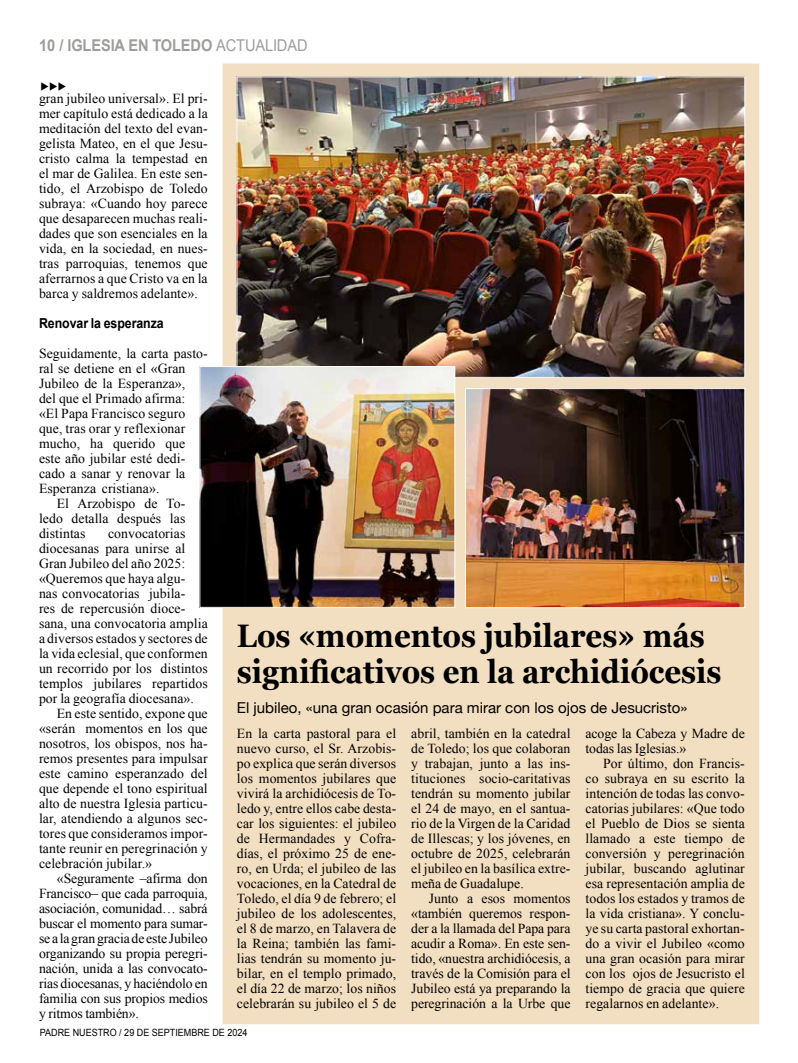
<style>
.page{position:relative;width:798px;height:1063px;background:#fff}
.page>*{position:absolute;margin:0;border:0;box-sizing:border-box;transform-origin:0 0}
.t1{font:700 32.5px/36.2px "Georgia";color:#000;scale:.9 1}
.t2{font:700 16.25px "Arial";letter-spacing:-.01em;color:#9d9d9c;scale:.9 1}
.t3{font:15px "Helvetica Neue";color:#000}
.t4{font:13.75px/15px "Times New Roman";letter-spacing:.005em;color:#000;text-align:justify}
.t5{font:700 13.75px "Arial";letter-spacing:-.005em;color:#000;scale:.9 1}
.t6{font:10px "Arial";color:#000;scale:.9 1}
.t7{font:10px "Wingdings 3";color:#000}
.s1{font-weight:400}
</style>
<div class="page">
<div style="left:223px;top:64px;width:535px;height:960px;background:#f2dec0"></div>
<img style="left:238px;top:79px;width:504px;height:297px">
<img style="left:201px;top:368px;width:252px;height:238px">
<div style="left:199px;top:366px;width:256px;height:242px;border:1px solid #fff"></div>
<img style="left:467px;top:390px;width:275px;height:216px">
<div style="left:465px;top:388px;width:279px;height:220px;border:1px solid #fff"></div>
<p class="t2" style="left:39px;top:34px;width:300px">10 / IGLESIA EN TOLEDO <span class="s1">ACTUALIDAD</span></p>
<p class="t7" style="left:40px;top:81px;width:28px">◆◆◆</p>
<p class="t4" style="left:39px;top:91px;width:170px">gran jubileo universal». El pri&shy;mer capítulo está dedicado a la meditación del texto del evan&shy;gelista Mateo, en el que Jesu&shy;cristo calma la tempestad en el mar de Galilea. En este sen&shy;tido, el Arzobispo de Toledo subraya: «Cuando hoy parece que desaparecen muchas reali&shy;dades que son esenciales en la vida, en la sociedad, en nues&shy;tras parroquias, tenemos que aferrarnos a que Cristo va en la barca y saldremos adelante».</p>
<p class="t5" style="left:39px;top:315px;width:140px">Renovar la esperanza</p>
<p class="t4" style="left:39px;top:346px;width:170px">Seguidamente, la carta pasto-</p>
<p class="t4" style="left:39px;top:361px;width:148px">ral se detiene en el «Gran</p>
<p class="t4" style="left:39px;top:376px;width:148px">Jubileo de la Esperanza»,</p>
<p class="t4" style="left:39px;top:391px;width:148px">del que el Primado afirma:</p>
<p class="t4" style="left:39px;top:406px;width:148px">«El Papa Francisco seguro</p>
<p class="t4" style="left:39px;top:421px;width:148px">que, tras orar y reflexionar</p>
<p class="t4" style="left:39px;top:436px;width:148px">mucho, ha querido que</p>
<p class="t4" style="left:39px;top:451px;width:148px">este año jubilar esté dedi-</p>
<p class="t4" style="left:39px;top:466px;width:148px">cado a sanar y renovar la</p>
<p class="t4" style="left:39px;top:481px;width:122px">Esperanza cristiana».</p>
<p class="t4" style="left:57px;top:496px;width:130px">El Arzobispo de To-</p>
<p class="t4" style="left:39px;top:511px;width:148px">ledo detalla después las</p>
<p class="t4" style="left:39px;top:526px;width:48px">distintas</p>
<p class="t4" style="left:39px;top:526px;width:170px;text-align:left;text-indent:69px">convocatorias diocesanas para unirse al<br>Gran Jubileo del año 2025: «Queremos que haya algu-<br>nas convocatorias jubila-<br>res de repercusión dioce&shy;sana, una convocatoria amplia a diversos estados y sectores de la vida eclesial, que conformen un recorrido por los distintos templos jubilares repartidos por la geografía diocesana».</p>
<p class="t4" style="left:39px;top:706px;width:170px;text-indent:18px">En este sentido, expone que «serán momentos en los que nosotros, los obispos, nos ha&shy;remos presentes para impulsar este camino esperanzado del que depende el tono espiritual alto de nuestra Iglesia particu&shy;lar, atendiendo a algunos sec&shy;tores que consideramos impor&shy;tante reunir en peregrinación y celebración jubilar.»</p>
<p class="t4" style="left:39px;top:871px;width:170px;text-indent:18px">«Seguramente –afirma don Francisco– que cada parroquia, asociación, comunidad… sabrá buscar el momento para sumar&shy;se a la gran gracia de este Jubileo organizando su propia peregri&shy;nación, unida a las convocato&shy;rias diocesanas, y haciéndolo en familia con sus propios medios y ritmos también».</p>
<h1 class="t1" style="left:237px;top:616px;width:540px">Los «momentos jubilares» más significativos en la archidiócesis</h1>
<p class="t3" style="left:237px;top:697px;width:452px">El jubileo, «una gran ocasión para mirar con los ojos de Jesucristo»</p>
<p class="t4" style="left:237px;top:726px;width:161px">En la carta pastoral para el nuevo curso, el Sr. Arzobis&shy;po explica que serán diversos los momentos jubilares que vivirá la archidiócesis de To&shy;ledo y, entre ellos cabe desta&shy;car los siguientes: el jubileo de Hermandades y Cofra&shy;días, el próximo 25 de ene&shy;ro, en Urda; el jubileo de las vocaciones, en la Catedral de Toledo, el día 9 de febrero; el jubileo de los adolescentes, el 8 de marzo, en Talavera de la Reina; también las fami&shy;lias tendrán su momento ju&shy;bilar, en el templo primado, el día 22 de marzo; los niños celebrarán su jubileo el 5 de</p>
<p class="t4" style="left:411px;top:726px;width:161px">abril, también en la catedral de Toledo; los que colaboran y trabajan, junto a las ins&shy;tituciones socio-caritativas tendrán su momento jubilar el 24 de mayo, en el santua&shy;rio de la Virgen de la Caridad de Illescas; y los jóvenes, en octubre de 2025, celebrarán el jubileo en la basílica extre&shy;meña de Guadalupe.</p>
<p class="t4" style="left:411px;top:891px;width:161px;text-indent:18px">Junto a esos momentos «también queremos respon&shy;der a la llamada del Papa para acudir a Roma». En este sen&shy;tido, «nuestra archidiócesis, a través de la Comisión para el Jubileo está ya preparando la peregrinación a la Urbe que</p>
<p class="t4" style="left:585px;top:726px;width:161px">acoge la Cabeza y Madre de todas las Iglesias.»</p>
<p class="t4" style="left:585px;top:756px;width:161px;text-indent:18px">Por último, don Francis&shy;co subraya en su escrito la intención de todas las convo&shy;catorias jubilares: «Que todo el Pueblo de Dios se sienta llamado a este tiempo de conversión y peregrinación jubilar, buscando aglutinar esa representación amplia de todos los estados y tramos de la vida cristiana». Y conclu&shy;ye su carta pastoral exhortan&shy;do a vivir el Jubileo «como una gran ocasión para mirar con los ojos de Jesucristo el tiempo de gracia que quiere regalarnos en adelante».</p>
<p class="t6" style="left:40px;top:1026px;width:232px">PADRE NUESTRO / 29 DE SEPTIEMBRE DE 2024</p>
</div>
